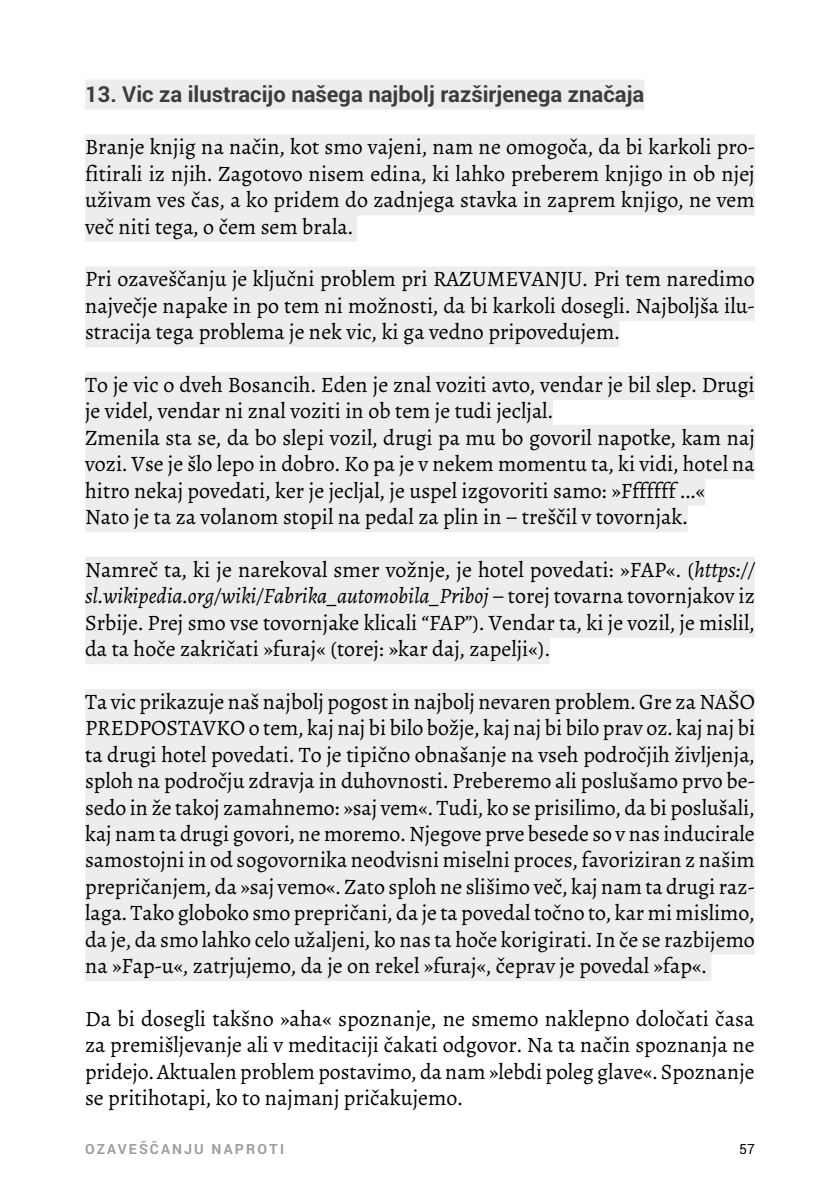
<style>
.page{position:relative;width:840px;height:1191px;background:#fff}
.page>*{position:absolute;margin:0;border:0;box-sizing:border-box;transform-origin:0 0}
.t1{font:22px/26.4px "Alegreya";color:#000;text-align:justify}
.t2{font:700 22px "Roboto";color:#3c3c3b}
.t3{font:700 14px "Roboto";letter-spacing:.15em;color:#9d9d9c}
.t4{font:14px "Roboto";color:#000}
.s1{font-style:italic}
</style>
<div class="page">
<div style="left:85px;top:80px;width:559px;height:30px;background:#ededed"></div>
<div style="left:85px;top:134px;width:669px;height:28px;background:#ededed"></div>
<div style="left:85px;top:161px;width:669px;height:28px;background:#ededed"></div>
<div style="left:85px;top:187px;width:669px;height:28px;background:#ededed"></div>
<div style="left:85px;top:214px;width:272px;height:28px;background:#ededed"></div>
<div style="left:85px;top:266px;width:669px;height:28px;background:#ededed"></div>
<div style="left:85px;top:293px;width:669px;height:28px;background:#ededed"></div>
<div style="left:85px;top:319px;width:534px;height:28px;background:#ededed"></div>
<div style="left:85px;top:372px;width:669px;height:28px;background:#ededed"></div>
<div style="left:85px;top:398px;width:467px;height:28px;background:#ededed"></div>
<div style="left:85px;top:425px;width:669px;height:28px;background:#ededed"></div>
<div style="left:85px;top:451px;width:669px;height:28px;background:#ededed"></div>
<div style="left:85px;top:478px;width:619px;height:28px;background:#ededed"></div>
<div style="left:85px;top:504px;width:602px;height:28px;background:#ededed"></div>
<div style="left:85px;top:557px;width:669px;height:28px;background:#ededed"></div>
<div style="left:85px;top:583px;width:669px;height:28px;background:#ededed"></div>
<div style="left:85px;top:610px;width:669px;height:28px;background:#ededed"></div>
<div style="left:85px;top:636px;width:464px;height:28px;background:#ededed"></div>
<div style="left:85px;top:689px;width:669px;height:28px;background:#ededed"></div>
<div style="left:85px;top:715px;width:669px;height:28px;background:#ededed"></div>
<div style="left:85px;top:742px;width:669px;height:28px;background:#ededed"></div>
<div style="left:85px;top:768px;width:669px;height:28px;background:#ededed"></div>
<div style="left:85px;top:794px;width:669px;height:28px;background:#ededed"></div>
<div style="left:85px;top:821px;width:669px;height:28px;background:#ededed"></div>
<div style="left:85px;top:847px;width:669px;height:28px;background:#ededed"></div>
<div style="left:85px;top:874px;width:669px;height:28px;background:#ededed"></div>
<div style="left:85px;top:900px;width:669px;height:28px;background:#ededed"></div>
<div style="left:85px;top:926px;width:669px;height:28px;background:#ededed"></div>
<div style="left:85px;top:953px;width:625px;height:28px;background:#ededed"></div>
<p class="t2" style="left:85px;top:78px;width:560px">13. Vic za ilustracijo našega najbolj razširjenega značaja</p>
<p class="t1" style="left:85px;top:134px;width:671px">Branje knjig na način, kot smo vajeni, nam ne omogoča, da bi karkoli pro&shy;fitirali iz njih. Zagotovo nisem edina, ki lahko preberem knjigo in ob njej uživam ves čas, a ko pridem do zadnjega stavka in zaprem knjigo, ne vem več niti tega, o čem sem brala.</p>
<p class="t1" style="left:85px;top:266px;width:670px">Pri ozaveščanju je ključni problem pri RAZUMEVANJU. Pri tem naredimo največje napake in po tem ni možnosti, da bi karkoli dosegli. Najboljša ilu&shy;stracija tega problema je nek vic, ki ga vedno pripovedujem.</p>
<p class="t1" style="left:85px;top:372px;width:671px;text-align:left">To je vic o dveh Bosancih. Eden je znal voziti avto, vendar je bil slep. Drugi je videl, vendar ni znal voziti in ob tem je tudi jecljal.<br>Zmenila sta se, da bo slepi vozil, drugi pa mu bo govoril napotke, kam naj vozi. Vse je šlo lepo in dobro. Ko pa je v nekem momentu ta, ki vidi, hotel na hitro nekaj povedati, ker je jecljal, je uspel izgovoriti samo: »Fffffff ...« Nato je ta za volanom stopil na pedal za plin in − treščil v tovornjak.</p>
<p class="t1" style="left:85px;top:556px;width:671px">Namreč ta, ki je narekoval smer vožnje, je hotel povedati: »FAP«. (<span class="s1">https:// sl.wikipedia.org/wiki/Fabrika_automobila_Priboj</span> − torej tovarna tovornjakov iz Srbije. Prej smo vse tovornjake klicali “FAP”). Vendar ta, ki je vozil, je mislil, da ta hoče zakričati »furaj« (torej: »kar daj, zapelji«).</p>
<p class="t1" style="left:85px;top:688px;width:671px">Ta vic prikazuje naš najbolj pogost in najbolj nevaren problem. Gre za NAŠO PREDPOSTAVKO o tem, kaj naj bi bilo božje, kaj naj bi bilo prav oz. kaj naj bi ta drugi hotel povedati. To je tipično obnašanje na vseh področjih življenja, sploh na področju zdravja in duhovnosti. Preberemo ali poslušamo prvo be&shy;sedo in že takoj zamahnemo: »saj vem«. Tudi, ko se prisilimo, da bi poslušali, kaj nam ta drugi govori, ne moremo. Njegove prve besede so v nas inducirale samostojni in od sogovornika neodvisni miselni proces, favoriziran z našim prepričanjem, da »saj vemo«. Zato sploh ne slišimo več, kaj nam ta drugi raz&shy;laga. Tako globoko smo prepričani, da je ta povedal točno to, kar mi mislimo, da je, da smo lahko celo užaljeni, ko nas ta hoče korigirati. In če se razbijemo na »Fap-u«, zatrjujemo, da je on rekel »furaj«, čeprav je povedal »fap«.</p>
<p class="t1" style="left:85px;top:1005px;width:670px">Da bi dosegli takšno »aha« spoznanje, ne smemo naklepno določati časa za premišljevanje ali v meditaciji čakati odgovor. Na ta način spoznanja ne pridejo. Aktualen problem postavimo, da nam »lebdi poleg glave«. Spoznanje se pritihotapi, ko to najmanj pričakujemo.</p>
<p class="t3" style="left:85px;top:1139px;width:200px">OZAVEŠČANJU NAPROTI</p>
<p class="t4" style="left:738px;top:1139px;width:17px">57</p>
</div>
